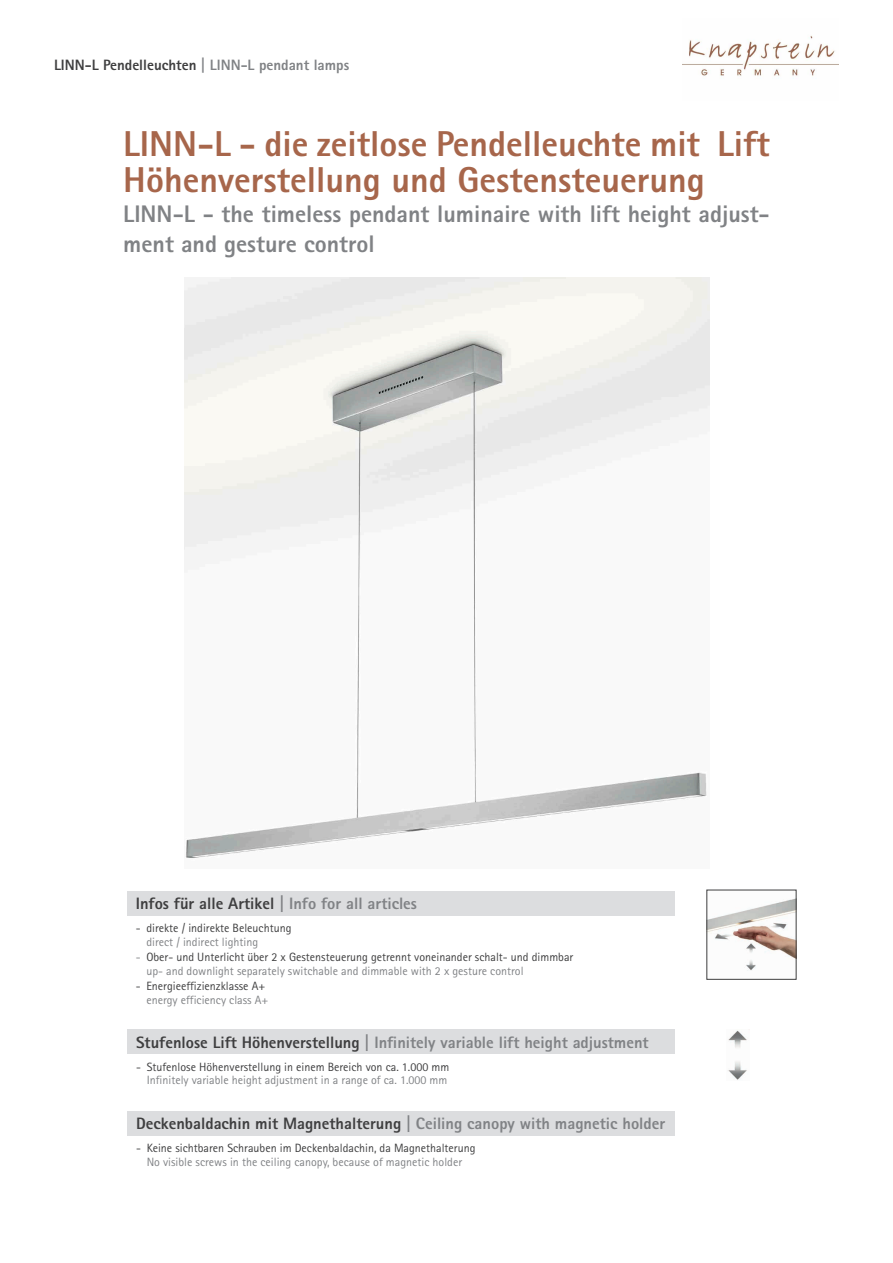
<style>
.page{position:relative;width:893px;height:1263px;background:#fff}
.page>*{position:absolute;margin:0;border:0;box-sizing:border-box;transform-origin:0 0}
.t1{font:800 36px/36px "Rotis Sans Serif Std";color:#a7664b}
.t2{font:800 24px/30px "Rotis Sans Serif Std";color:#808285}
.t3{font:800 16.5px "Rotis Sans Serif Std";color:#3e3e3f}
.t4{font:800 16.5px "Rotis Sans Serif Std";color:#808285}
.t5{font:800 15px "Rotis Sans Serif Std";color:#3e3e3f}
.t6{font:12px/13.5px "Rotis Sans Serif Std";color:#3e3e3f}
.t7{font:12px "Rotis Sans Serif Std";color:#808285}
.s1{color:#808285}
.s2{color:#3e3e3f}
</style>
<div class="page">
<img style="left:682px;top:35px;width:157px;height:44px">
<div style="left:128px;top:1030px;width:547px;height:24px;background:#dcdddf"></div>
<div style="left:128px;top:1111px;width:547px;height:24px;background:#dcdddf"></div>
<img style="left:728px;top:1030px;width:19px;height:50px">
<div style="left:127px;top:891px;width:548px;height:24px;background:#dcdddf"></div>
<img style="left:709px;top:899px;width:85px;height:72px">
<img style="left:185px;top:278px;width:524px;height:580px">
<p class="t5" style="left:54px;top:55px;width:297px">LINN-L Pendelleuchten <span class="s1">| LINN-L pendant lamps</span></p>
<h1 class="t1" style="left:123px;top:125px;width:648px">LINN-L - die zeitlose Pendelleuchte mit Lift<br>Höhenverstellung und Gestensteuerung</h1>
<h2 class="t2" style="left:123px;top:199px;width:648px">LINN-L - the timeless pendant luminaire with lift height adjust&shy;ment and gesture control</h2>
<h3 class="t3" style="left:136px;top:893px;width:283px">Infos für alle Artikel <span class="s1">| Info for all articles</span></h3>
<p class="t6" style="left:136px;top:921px;width:157px">- direkte / indirekte Beleuchtung</p>
<p class="t7" style="left:146px;top:934px;width:113px">direct / indirect lighting</p>
<p class="t6" style="left:146px;top:950px;width:428px;text-indent:-11px"><span class="s1">-</span> Ober- und Unterlicht über 2 x Gestensteuerung getrennt voneinander schalt- und dimmbar <span class="s1">up- and downlight separately switchable and dimmable with 2 x gesture control</span></p>
<p class="t6" style="left:136px;top:979px;width:131px">- Energieeffizienzklasse A+</p>
<p class="t7" style="left:146px;top:993px;width:123px">energy efficiency class A+</p>
<h3 class="t4" style="left:136px;top:1032px;width:514px"><span class="s2">Stufenlose Lift Höhenverstellung</span> | Infinitely variable lift height adjustment</h3>
<p class="t6" style="left:136px;top:1060px;width:315px">- Stufenlose Höhenverstellung in einem Bereich von ca. 1.000 mm</p>
<p class="t7" style="left:147px;top:1073px;width:302px">Infinitely variable height adjustment in a range of ca. 1.000 mm</p>
<h3 class="t3" style="left:136px;top:1113px;width:531px">Deckenbaldachin mit Magnethalterung <span class="s1">| Ceiling canopy with magnetic holder</span></h3>
<p class="t6" style="left:136px;top:1142px;width:341px">- Keine sichtbaren Schrauben im Deckenbaldachin, da Magnethalterung</p>
<p class="t7" style="left:147px;top:1155px;width:317px">No visible screws in the ceiling canopy, because of magnetic holder</p>
</div>
